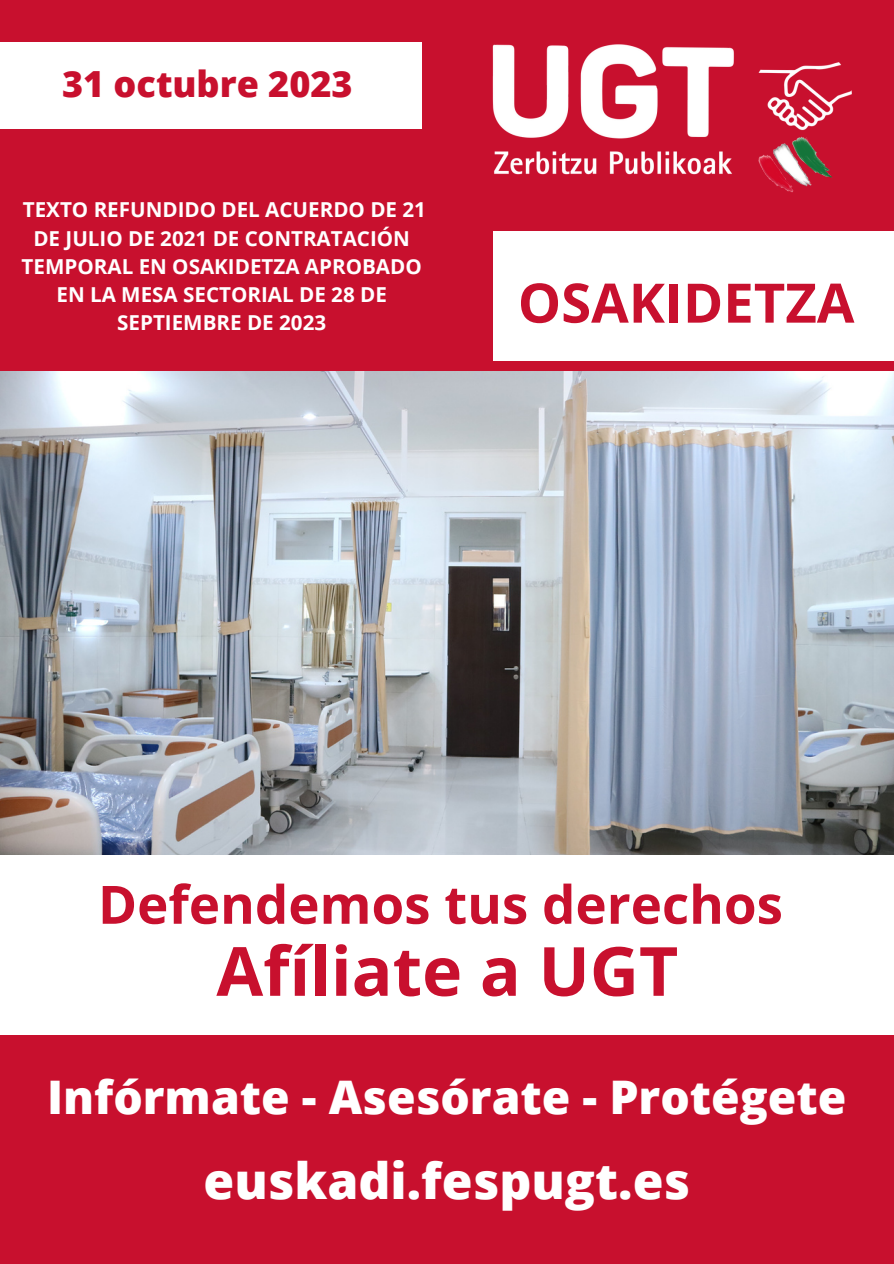
<style>
.page{position:relative;width:894px;height:1264px;background:#fff}
.page>*{position:absolute;margin:0;border:0;box-sizing:border-box;transform-origin:0 0}
.t1{font:700 67.8px "Open Sans";color:#c8102e}
.t2{font:700 54.45px "Open Sans";color:#c8102e}
.t3{font:700 52.8px "Open Sans";color:#c8102e}
.t4{font:800 49.95px "Open Sans";color:#fff}
.t5{font:800 46.35px "Open Sans";color:#fff}
.t6{font:800 36px "Open Sans";color:#c8102e}
.t7{font:700 20.55px/28.2px "Open Sans";color:#fff;text-align:center}
</style>
<div class="page">
<div style="left:0;top:1035px;width:893px;height:228px;background:#c8102e"></div>
<div style="left:0;top:0;width:893px;height:371px;background:#c8102e"></div>
<img style="left:492px;top:44px;width:360px;height:149px">
<div style="left:0;top:42px;width:422px;height:86px;background:#fff"></div>
<div style="left:492px;top:231px;width:401px;height:130px;background:#fff"></div>
<img style="left:0;top:371px;width:893px;height:483px">
<p class="t6" style="left:62px;top:59px;width:292px">31 octubre 2023</p>
<p class="t7" style="left:22px;top:195px;width:406px">TEXTO REFUNDIDO DEL ACUERDO DE 21<br>DE JULIO DE 2021 DE CONTRATACIÓN<br>TEMPORAL EN OSAKIDETZA APROBADO<br>EN LA MESA SECTORIAL DE 28 DE<br>SEPTIEMBRE DE 2023</p>
<p class="t2" style="left:517px;top:264px;width:338px">OSAKIDETZA</p>
<p class="t3" style="left:98px;top:867px;width:686px">Defendemos tus derechos</p>
<p class="t1" style="left:216px;top:923px;width:463px">Afíliate a UGT</p>
<p class="t5" style="left:47px;top:1064px;width:800px">Infórmate - Asesórate - Protégete</p>
<p class="t4" style="left:203px;top:1145px;width:488px">euskadi.fespugt.es</p>
</div>
